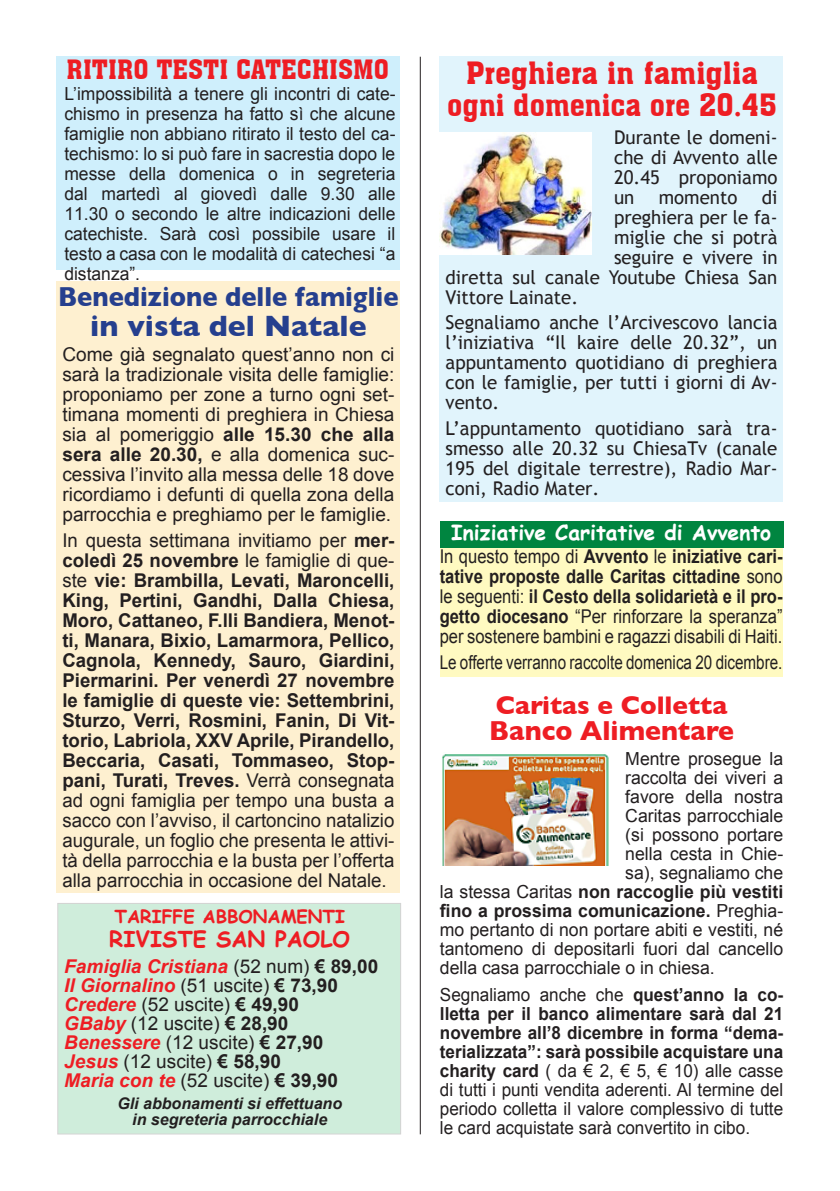
<style>
.page{position:relative;width:840px;height:1191px;background:#fff}
.page>*{position:absolute;margin:0;border:0;box-sizing:border-box;transform-origin:0 0}
.t1{font:30px/32px "Aachen BT";color:#ee1d23;text-align:center}
.t2{font:700 30px "Gill Sans";color:#253f8e}
.t3{font:700 28px "Gill Sans";color:#253f8e;scale:.91 1}
.t4{font:700 28px "Gill Sans";color:#ee1d23;scale:.95 1}
.t5{font:26px "Aachen BT";color:#ee1d23}
.t6{font:700 26px "Gill Sans";color:#ee1d23}
.t7{font:700 22px "Comic Sans MS";color:#ee1d23}
.t8{font:700 21px "Comic Sans MS";color:#fff}
.t9{font:700 19px/20px "Arial";color:#231f20;text-align:justify}
.t10{font:19px/20px "Arial";color:#231f20;text-align:justify}
.t11{font:19px/20px "Trebuchet MS";color:#231f20;text-align:justify}
.t12{font:700 19px/20px "Arial";color:#231f20;text-align:justify;scale:.87 1}
.t13{font:italic 700 19px "Arial";color:#ee1d23}
.t14{font:19px "Arial";color:#231f20;scale:.8 1}
.t15{font:18px/20px "Arial";color:#231f20;text-align:justify}
.t16{font:18px/19px "Arial";color:#231f20;text-align:justify;scale:.95 1}
.t17{font:700 18px "Arial";color:#231f20}
.t18{font:700 18px "Comic Sans MS";color:#ee1d23}
.t19{font:italic 700 16px/16px "Arial";color:#231f20;text-align:center}
.s1{font-weight:700}
.s2{font-weight:400}
.s3{font-weight:400;font-style:normal;color:#231f20}
.s4{font-style:normal;color:#231f20}
.s5{font-weight:700;font-style:italic;color:#ee1d23}
</style>
<div class="page">
<hr style="left:419px;top:57px;width:1px;height:1077px;background:#231f20">
<div style="left:57px;top:281px;width:343px;height:612px;background:#fef0d0"></div>
<div style="left:58px;top:903px;width:342px;height:231px;background:#cfeddb"></div>
<div style="left:57px;top:57px;width:343px;height:213px;background:#cfeffc"></div>
<div style="left:439px;top:57px;width:343px;height:445px;background:#e1f4fc"></div>
<img style="left:439px;top:132px;width:152px;height:122px">
<img style="left:442px;top:754px;width:167px;height:111px">
<div style="left:439px;top:547px;width:343px;height:130px;background:#fffac1"></div>
<div style="left:439px;top:521px;width:343px;height:27px;background:#008540"></div>
<p class="t5" style="left:67px;top:53px;width:324px">RITIRO TESTI CATECHISMO</p>
<p class="t15" style="left:64px;top:83px;width:332px">L’impossibilità a tenere gli incontri di cate&shy;chismo in presenza ha fatto sì che alcune famiglie non abbiano ritirato il testo del ca&shy;techismo: lo si può fare in sacrestia dopo le messe della domenica o in segreteria dal martedì al giovedì dalle 9.30 alle 11.30 o secondo le altre indicazioni delle catechiste. Sarà così possibile usare il testo a casa con le modalità di catechesi “a distanza”.</p>
<p class="t3" style="left:58px;top:274px;width:375px">Benedizione delle famiglie</p>
<p class="t2" style="left:90px;top:302px;width:278px">in vista del Natale</p>
<p class="t10" style="left:62px;top:345px;width:333px">Come già segnalato quest’anno non ci sarà la tradizionale visita delle famiglie: proponiamo per zone a turno ogni set&shy;timana momenti di preghiera in Chiesa sia al pomeriggio <span class="s1">alle 15.30 che alla sera alle 20.30,</span> e alla domenica suc&shy;cessiva l’invito alla messa delle 18 dove ricordiamo i defunti di quella zona della parrocchia e preghiamo per le famiglie.</p>
<p class="t9" style="left:62px;top:531px;width:333px"><span class="s2">In questa settimana invitiamo per</span> mer&shy;coledì 25 novembre <span class="s2">le famiglie di que&shy;ste</span> vie: Brambilla, Levati, Maroncelli, King, Pertini, Gandhi, Dalla Chiesa, Moro, Cattaneo, F.lli Bandiera, Menot&shy;ti, Manara, Bixio, Lamarmora, Pellico, Cagnola, Kennedy, Sauro, Giardini, Piermarini. Per venerdì 27 novembre le famiglie di queste vie: Settembrini, Sturzo, Verri, Rosmini, Fanin, Di Vit&shy;torio, Labriola, XXV Aprile, Pirandello, Beccaria, Casati, Tommaseo, Stop&shy;pani, Turati, Treves. <span class="s2">Verrà consegnata ad ogni famiglia per tempo una busta a sacco con l’avviso, il cartoncino natalizio augurale, un foglio che presenta le attivi&shy;tà della parrocchia e la busta per l’offerta alla parrocchia in occasione del Natale.</span></p>
<p class="t18" style="left:114px;top:903px;width:232px">TARIFFE ABBONAMENTI</p>
<p class="t7" style="left:109px;top:922px;width:242px">RIVISTE SAN PAOLO</p>
<p class="t13" style="left:64px;top:954px;width:315px">Famiglia Cristiana <span class="s3">(52 num)</span> <span class="s4">€ 89,00</span></p>
<p class="t13" style="left:64px;top:973px;width:275px">Il Giornalino <span class="s3">(51 uscite)</span> <span class="s4">€ 73,90</span></p>
<p class="t10" style="left:64px;top:995px;width:236px"><span class="s5">Credere</span> (52 uscite) <span class="s1">€ 49,90</span></p>
<p class="t10" style="left:64px;top:1014px;width:225px"><span class="s5">GBaby</span> (12 uscite) <span class="s1">€ 28,90</span></p>
<p class="t10" style="left:64px;top:1033px;width:260px"><span class="s5">Benessere</span> (12 uscite) <span class="s1">€ 27,90</span></p>
<p class="t10" style="left:64px;top:1052px;width:275px;line-height:19px"><span class="s5">Jesus</span> (12 uscite) <span class="s1">€ 58,90<br></span><span class="s5">Maria con te</span> (52 uscite) <span class="s1">€ 39,90</span></p>
<p class="t19" style="left:117px;top:1096px;width:226px">Gli abbonamenti si effettuano in segreteria parrocchiale</p>
<p class="t1" style="left:447px;top:56px;width:331px">Preghiera in famiglia ogni domenica ore 20.45</p>
<p class="t11" style="left:613px;top:127px;width:165px">Durante le domeni&shy;che di Avvento alle 20.45 proponiamo un</p>
<p class="t11" style="left:658px;top:187px;width:80px">momento</p>
<p class="t11" style="left:761px;top:187px;width:17px">di</p>
<p class="t11" style="left:613px;top:207px;width:165px">preghiera per le fa-</p>
<p class="t11" style="left:613px;top:227px;width:165px">miglie che si potrà</p>
<p class="t11" style="left:613px;top:247px;width:165px">seguire e vivere in</p>
<p class="t11" style="left:445px;top:267px;width:333px">diretta sul canale Youtube Chiesa San</p>
<p class="t11" style="left:445px;top:287px;width:134px">Vittore Lainate.</p>
<p class="t11" style="left:445px;top:313px;width:333px">Segnaliamo anche l’Arcivescovo lancia l’iniziativa “Il kaire delle 20.32”, un appuntamento quotidiano di preghiera con le famiglie, per tutti i giorni di Av&shy;vento.</p>
<p class="t11" style="left:445px;top:418px;width:333px">L’appuntamento quotidiano sarà tra&shy;smesso alle 20.32 su ChiesaTv (canale 195 del digitale terrestre), Radio Mar&shy;coni, Radio Mater.</p>
<p class="t8" style="left:451px;top:517px;width:321px">Iniziative Caritative di Avvento</p>
<p class="t12" style="left:439px;top:547px;width:395px"><span class="s2">In questo tempo di</span> Avvento <span class="s2">le</span> iniziative cari&shy;tative proposte dalle Caritas cittadine <span class="s2">sono le seguenti:</span> il Cesto della solidarietà e il pro&shy;getto diocesano <span class="s2">“Per rinforzare la speranza” per sostenere bambini e ragazzi disabili di Haiti.</span></p>
<p class="t14" style="left:439px;top:650px;width:430px">Le offerte verranno raccolte domenica 20 dicembre.</p>
<p class="t6" style="left:495px;top:684px;width:233px">Caritas e Colletta</p>
<p class="t4" style="left:489px;top:708px;width:259px">Banco Alimentare</p>
<p class="t15" style="left:625px;top:748px;width:159px">Mentre prosegue la</p>
<p class="t15" style="left:625px;top:767px;width:159px">raccolta dei viveri a</p>
<p class="t15" style="left:625px;top:786px;width:159px">favore della nostra</p>
<p class="t15" style="left:625px;top:805px;width:159px">Caritas parrocchiale</p>
<p class="t15" style="left:625px;top:824px;width:159px">(si possono portare</p>
<p class="t15" style="left:625px;top:843px;width:159px">nella cesta in Chie-</p>
<p class="t15" style="left:625px;top:862px;width:159px">sa), segnaliamo che</p>
<p class="t17" style="left:439px;top:879px;width:345px"><span class="s2">la stessa Caritas</span> non raccoglie più vestiti</p>
<p class="t17" style="left:439px;top:898px;width:344px">fino a prossima comunicazione. <span class="s2">Preghia-</span></p>
<p class="t15" style="left:439px;top:919px;width:344px">mo pertanto di non portare abiti e vestiti, né</p>
<p class="t15" style="left:439px;top:938px;width:344px">tantomeno di depositarli fuori dal cancello</p>
<p class="t15" style="left:439px;top:957px;width:276px">della casa parrocchiale o in chiesa.</p>
<p class="t16" style="left:439px;top:985px;width:363px">Segnaliamo anche che <span class="s1">quest’anno la co&shy;lletta per il banco alimentare sarà dal 21 novembre all’8 dicembre in forma “dema&shy;terializzata”: sarà possibile acquistare una charity card</span> ( da € 2, € 5, € 10) alle casse di tutti i punti vendita aderenti. Al termine del periodo colletta il valore complessivo di tutte le card acquistate sarà convertito in cibo.</p>
</div>
